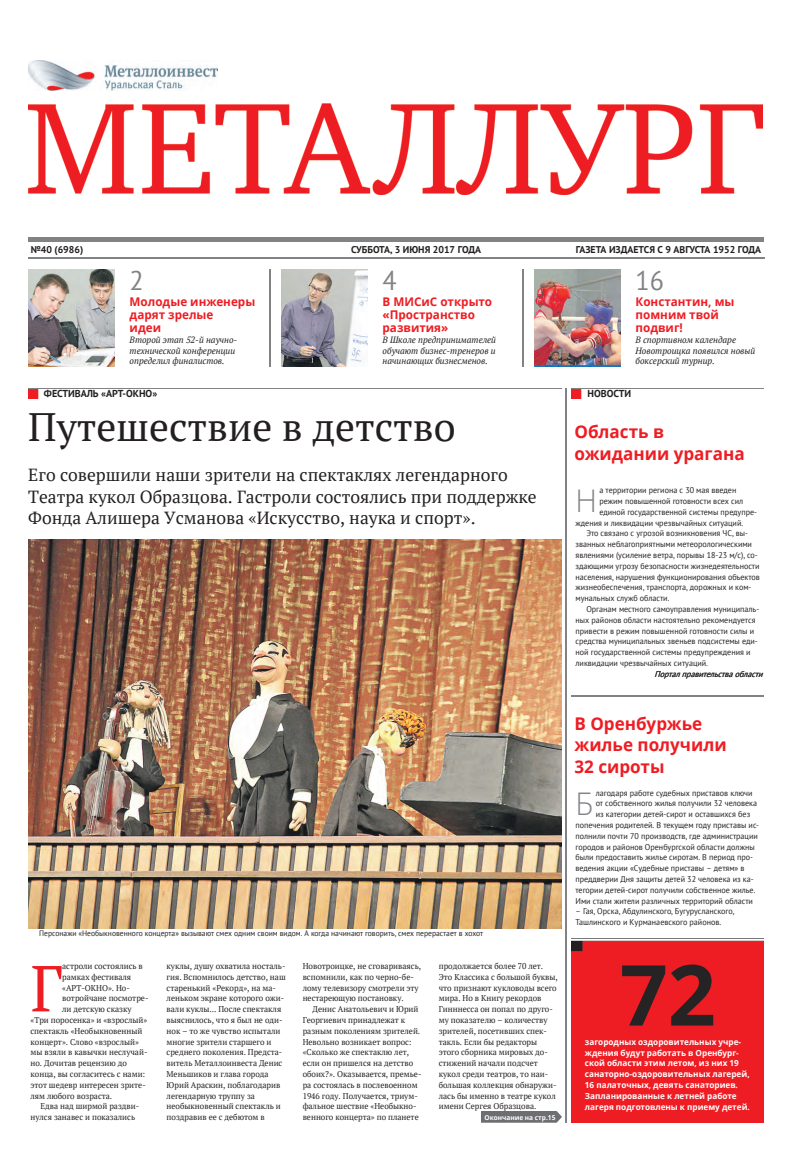
<style>
.page{position:relative;width:794px;height:1157px;background:#fff}
.page>*{position:absolute;margin:0;border:0;box-sizing:border-box;transform-origin:0 0}
.t1{font:700 84.2px "Open Sans";color:#262324}
.t2{font:64.8px "PT Serif";color:#ee1d23;scale:.96 1}
.t3{font:39.6px "PT Serif";color:#231f20}
.t4{font:31.2px "Open Sans";color:#808285;scale:.96 1}
.t5{font:26.9px "PT Sans";color:#808285}
.t6{font:17.5px/21.6px "PT Serif";color:#231f20}
.t7{font:700 17.5px/21.6px "Open Sans";color:#ee1d23}
.t8{font:700 12px/13.2px "Open Sans";color:#ee1d23}
.t9{font:700 10.1px "PT Sans";color:#231f20}
.t10{font:700 9.8px "PT Sans";color:#231f20}
.t11{font:italic 9.1px/10.8px "PT Serif";color:#231f20}
.t12{font:8.4px/10.8px "PT Serif";color:#231f20;scale:.96 1}
.t13{font:8.4px/10.8px "PT Sans";color:#231f20;scale:.96 1}
.t14{font:700 8.4px/10.8px "Open Sans";color:#fff}
.t15{font:italic 8.4px "PT Sans";color:#231f20;scale:.96 1}
.t16{font:7.9px "PT Sans";color:#231f20;scale:.96 1}
.t17{font:700 6.7px "Open Sans";color:#fff}
</style>
<div class="page">
<hr style="left:28px;top:258px;width:736px;height:1px;background:#bfbfbf">
<img style="left:28px;top:60px;width:190px;height:30px">
<img style="left:28px;top:104px;width:735px;height:90px">
<div style="left:28px;top:237px;width:736px;height:5px;background:#808285"></div>
<hr style="left:270px;top:269px;width:1px;height:97px;background:#bfbfbf">
<img style="left:28px;top:269px;width:87px;height:97px">
<hr style="left:522px;top:269px;width:1px;height:97px;background:#bfbfbf">
<img style="left:281px;top:269px;width:87px;height:97px">
<img style="left:534px;top:269px;width:87px;height:97px">
<img style="left:28px;top:388px;width:533px;height:11px">
<img style="left:28px;top:539px;width:533px;height:389px">
<img style="left:482px;top:1112px;width:79px;height:10px">
<hr style="left:565px;top:388px;width:1px;height:734px;background:#bfbfbf">
<hr style="left:572px;top:695px;width:192px;height:1px;background:#bfbfbf">
<img style="left:572px;top:388px;width:192px;height:11px">
<div style="left:572px;top:940px;width:192px;height:182px;background:#ee1d23"></div>
<p class="t10" style="left:31px;top:245px;width:54px">№40 (6986)</p>
<p class="t10" style="left:351px;top:245px;width:132px">СУББОТА, 3 ИЮНЯ 2017 ГОДА</p>
<p class="t10" style="left:576px;top:245px;width:187px">ГАЗЕТА ИЗДАЕТСЯ С 9 АВГУСТА 1952 ГОДА</p>
<h3 class="t5" style="left:130px;top:266px;width:16px">2</h3>
<h3 class="t8" style="left:130px;top:294px;width:127px">Молодые инженеры дарят зрелые<br>идеи</h3>
<p class="t11" style="left:130px;top:334px;width:109px">Второй этап 52-й научно&shy;технической конференции определил финалистов.</p>
<h3 class="t5" style="left:636px;top:266px;width:30px">16</h3>
<h3 class="t8" style="left:636px;top:294px;width:100px">Константин, мы помним твой подвиг!</h3>
<p class="t11" style="left:636px;top:334px;width:121px">В спортивном календаре<br>Новотроицка появился новый боксерский турнир.</p>
<h3 class="t5" style="left:383px;top:266px;width:16px">4</h3>
<h3 class="t8" style="left:383px;top:294px;width:111px">В МИСиС открыто «Пространство развития»</h3>
<p class="t11" style="left:383px;top:334px;width:115px;text-align:justify">В Школе предпринимателей обучают бизнес-тренеров и начинающих бизнесменов.</p>
<p class="t9" style="left:44px;top:388px;width:115px">ФЕСТИВАЛЬ «АРТ-ОКНО»</p>
<h3 class="t3" style="left:28px;top:400px;width:429px">Путешествие в детство</h3>
<h3 class="t6" style="left:28px;top:464px;width:510px">Его совершили наши зрители на спектаклях легендарного<br>Театра кукол Образцова. Гастроли состоялись при поддержке<br>Фонда Алишера Усманова «Искусство, наука и спорт».</h3>
<p class="t16" style="left:39px;top:929px;width:464px">Персонажи «Необыкновенного концерта» вызывают смех одним своим видом. А когда начинают говорить, смех перерастает в хохот</p>
<h2 class="t2" style="left:31px;top:945px;width:35px">Г</h2>
<p class="t12" style="left:62px;top:960px;width:85px">астроли состоялись в</p>
<p class="t12" style="left:439px;top:960px;width:126px">продолжается более 70 лет.<br>Это Классика с большой буквы, что признают кукловоды всего мира. Но в Книгу рекордов<br>Гинннесса он попал по друго&shy;му показателю – количеству зрителей, посетивших спек&shy;такль. Если бы редакторы этого сборника мировых до&shy;стижений начали подсчет кукол среди театров, то наи&shy;большая коллекция обнаружи&shy;лась бы именно в театре кукол имени Сергея Образцова.</p>
<p class="t17" style="left:485px;top:1113px;width:72px">Окончание на стр.15</p>
<p class="t12" style="left:167px;top:960px;width:126px">куклы, душу охватила носталь&shy;гия. Вспомнилось детство, наш старенький «Рекорд», на ма&shy;леньком экране которого ожи&shy;вали куклы... После спектакля выяснилось, что я был не оди&shy;нок – то же чувство испытали многие зрители старшего и среднего поколения. Предста&shy;витель Металлоинвеста Денис<br>Меньшиков и глава города<br>Юрий Араскин, поблагодарив легендарную труппу за необыкновенный спектакль и поздравив ее с дебютом в</p>
<p class="t12" style="left:303px;top:960px;width:125px">Новотроицке, не сговариваясь, вспомнили, как по черно-бе&shy;лому телевизору смотрели эту нестареющую постановку.</p>
<p class="t12" style="left:62px;top:971px;width:73px">рамках фестиваля</p>
<p class="t12" style="left:62px;top:982px;width:72px">«АРТ-ОКНО». Но-</p>
<p class="t12" style="left:62px;top:993px;width:91px">вотройчане посмотре-</p>
<p class="t12" style="left:62px;top:1004px;width:74px">ли детскую сказку</p>
<p class="t12" style="left:31px;top:1014px;width:123px">«Три поросенка» и «взрослый»</p>
<p class="t12" style="left:31px;top:1025px;width:118px">спектакль «Необыкновенный</p>
<p class="t12" style="left:31px;top:1036px;width:114px">концерт». Слово «взрослый»</p>
<p class="t12" style="left:31px;top:1047px;width:123px">мы взяли в кавычки неслучай-</p>
<p class="t12" style="left:31px;top:1058px;width:102px">но. Дочитав рецензию до</p>
<p class="t12" style="left:31px;top:1068px;width:121px">конца, вы согласитесь с нами:</p>
<p class="t12" style="left:31px;top:1079px;width:122px">этот шедевр интересен зрите-</p>
<p class="t12" style="left:31px;top:1090px;width:87px">лям любого возраста.</p>
<p class="t12" style="left:40px;top:1101px;width:105px">Едва над ширмой раздви-</p>
<p class="t12" style="left:31px;top:1112px;width:110px">нулся занавес и показались</p>
<p class="t12" style="left:303px;top:1004px;width:125px;text-indent:10px">Денис Анатольевич и Юрий<br>Георгиевич принадлежат к разным поколениям зрителей.<br>Невольно возникает вопрос: «Сколько же спектаклю лет, если он пришелся на детство обоих?». Оказывается, премье&shy;ра состоялась в послевоенном<br>1946 году. Получается, триум&shy;фальное шествие «Необыкно&shy;венного концерта» по планете</p>
<p class="t9" style="left:588px;top:388px;width:45px">НОВОСТИ</p>
<h3 class="t7" style="left:574px;top:420px;width:172px">Область в ожидании урагана</h3>
<h3 class="t4" style="left:576px;top:479px;width:24px">Н</h3>
<p class="t13" style="left:599px;top:485px;width:144px">а территории региона с 30 мая введен</p>
<p class="t13" style="left:599px;top:496px;width:151px">режим повышенной готовности всех сил</p>
<p class="t13" style="left:599px;top:507px;width:166px">единой государственной системы предупре-</p>
<p class="t13" style="left:576px;top:518px;width:176px">ждения и ликвидации чрезвычайных ситуаций.</p>
<p class="t13" style="left:586px;top:528px;width:170px">Это связано с угрозой возникновения ЧС, вы-</p>
<p class="t13" style="left:576px;top:539px;width:185px">званных неблагоприятными метеорологическими</p>
<p class="t13" style="left:576px;top:550px;width:191px">явлениями (усиление ветра, порывы 18-23 м/с), со-</p>
<p class="t13" style="left:576px;top:561px;width:193px">здающими угрозу безопасности жизнедеятельности</p>
<p class="t13" style="left:576px;top:572px;width:194px">населения, нарушения функционирования объектов</p>
<p class="t13" style="left:576px;top:582px;width:185px">жизнеобеспечения, транспорта, дорожных и ком-</p>
<p class="t13" style="left:576px;top:593px;width:99px">мунальных служб области.</p>
<p class="t13" style="left:586px;top:604px;width:182px">Органам местного самоуправления муниципаль-</p>
<p class="t13" style="left:576px;top:615px;width:189px">ных районов области настоятельно рекомендуется</p>
<p class="t13" style="left:576px;top:626px;width:188px">привести в режим повышенной готовности силы и</p>
<p class="t13" style="left:576px;top:636px;width:191px">средства муниципальных звеньев подсистемы еди-</p>
<p class="t13" style="left:576px;top:647px;width:184px">ной государственной системы предупреждения и</p>
<p class="t13" style="left:576px;top:658px;width:140px">ликвидации чрезвычайных ситуаций.</p>
<p class="t15" style="left:654px;top:669px;width:58px">Порталправит</p>
<p class="t15" style="left:669px;top:669px;width:102px">талправительстваобласти</p>
<h3 class="t7" style="left:574px;top:712px;width:154px">В Оренбуржье жилье получили<br>32 сироты</h3>
<h3 class="t4" style="left:576px;top:781px;width:20px">Б</h3>
<p class="t13" style="left:596px;top:788px;width:165px">лагодаря работе судебных приставов ключи</p>
<p class="t13" style="left:596px;top:798px;width:170px">от собственного жилья получили 32 человека</p>
<p class="t13" style="left:596px;top:809px;width:162px">из категории детей-сирот и оставшихся без</p>
<p class="t13" style="left:576px;top:820px;width:193px">попечения родителей. В текущем году приставы ис-</p>
<p class="t13" style="left:576px;top:831px;width:191px">полнили почти 70 производств, где администрации</p>
<p class="t13" style="left:576px;top:842px;width:188px">городов и районов Оренбургской области должны</p>
<p class="t13" style="left:576px;top:852px;width:187px">были предоставить жилье сиротам. В период про-</p>
<p class="t13" style="left:576px;top:863px;width:178px">ведения акции «Судебные приставы – детям» в</p>
<p class="t13" style="left:576px;top:874px;width:187px">преддверии Дня защиты детей 32 человека из ка-</p>
<p class="t13" style="left:576px;top:885px;width:189px">тегории детей-сирот получили собственное жилье.</p>
<p class="t13" style="left:576px;top:896px;width:186px">Ими стали жители различных территорий области</p>
<p class="t13" style="left:576px;top:906px;width:167px">– Гая, Орска, Абдулинского, Бугурусланского,<br>Ташлинского и Курманаевского районов.</p>
<h1 class="t1" style="left:620px;top:936px;width:98px">72</h1>
<p class="t14" style="left:585px;top:1047px;width:166px">ждения будут работать в Оренбург&shy;ской области этим летом, из них 19 санаторно-оздоровительных лагерей, 16 палаточных, девять санаториев.<br>Запланированные к летней работе лагеря подготовлены к приему детей.</p>
<p class="t14" style="left:585px;top:1036px;width:158px">загородных оздоровительных учре-</p>
</div>
